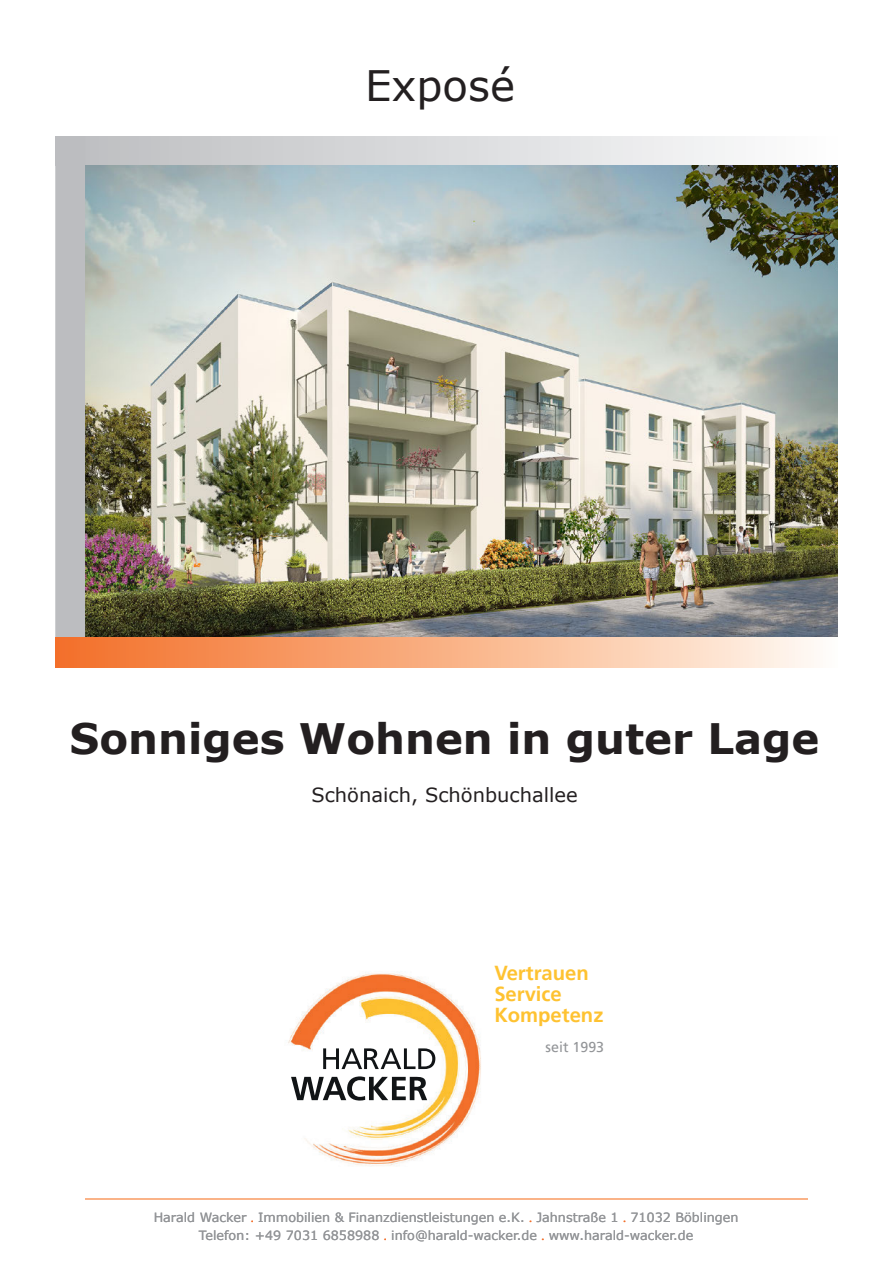
<style>
.page{position:relative;width:893px;height:1263px;background:#fff}
.page>*{position:absolute;margin:0;border:0;box-sizing:border-box;transform-origin:0 0}
.t1{font:700 42px "Verdana";color:#231f20}
.t2{font:42px "Verdana";color:#231f20}
.t3{font:700 20.25px/21.3px "Frutiger";color:#fec231}
.t4{font:19.5px "Verdana";color:#231f20}
.t5{font:14.25px "Frutiger";color:#939598}
.t6{font:12.75px/18px "Verdana";color:#939598;text-align:center}
.s1{font-family:"Koz Go Pr 6 N";color:#f36f2a}
</style>
<div class="page">
<img style="left:288px;top:972px;width:193px;height:194px">
<svg style="left:323px;top:1048px;width:112px;height:21px"></svg>
<svg style="left:291px;top:1076px;width:136px;height:24px"></svg>
<div style="left:55px;top:136px;width:783px;height:30px;background:linear-gradient(to right,#bbbcbf,#fdfdfe)"></div>
<img style="left:85px;top:166px;width:753px;height:472px">
<hr style="left:85px;top:1198px;width:723px;height:2px;background:#fab388">
<div style="left:55px;top:136px;width:30px;height:532px;background:#bcbdc0"></div>
<div style="left:55px;top:638px;width:783px;height:30px;background:linear-gradient(to right,#f36d24,#fffaf1)"></div>
<h1 class="t2" style="left:365px;top:59px;width:151px">Exposé</h1>
<h1 class="t1" style="left:70px;top:711px;width:751px">Sonniges Wohnen in guter Lage</h1>
<h3 class="t4" style="left:311px;top:783px;width:268px">Schönaich, Schönbuchallee</h3>
<h2 class="t3" style="left:494px;top:962px;width:111px">Vertrauen<br>Service<br>Kompetenz</h2>
<p class="t5" style="left:546px;top:1039px;width:60px">seit 1993</p>
<p class="t6" style="left:154px;top:1209px;width:586px">Harald Wacker <span class="s1">.</span> Immobilien &amp; Finanzdienstleistungen e.K. <span class="s1">.</span> Jahnstraße 1 <span class="s1">.</span> 71032 Böblingen<br>Telefon: +49 7031 6858988 <span class="s1">.</span> info@harald-wacker.de <span class="s1">.</span> www.harald-wacker.de</p>
</div>
